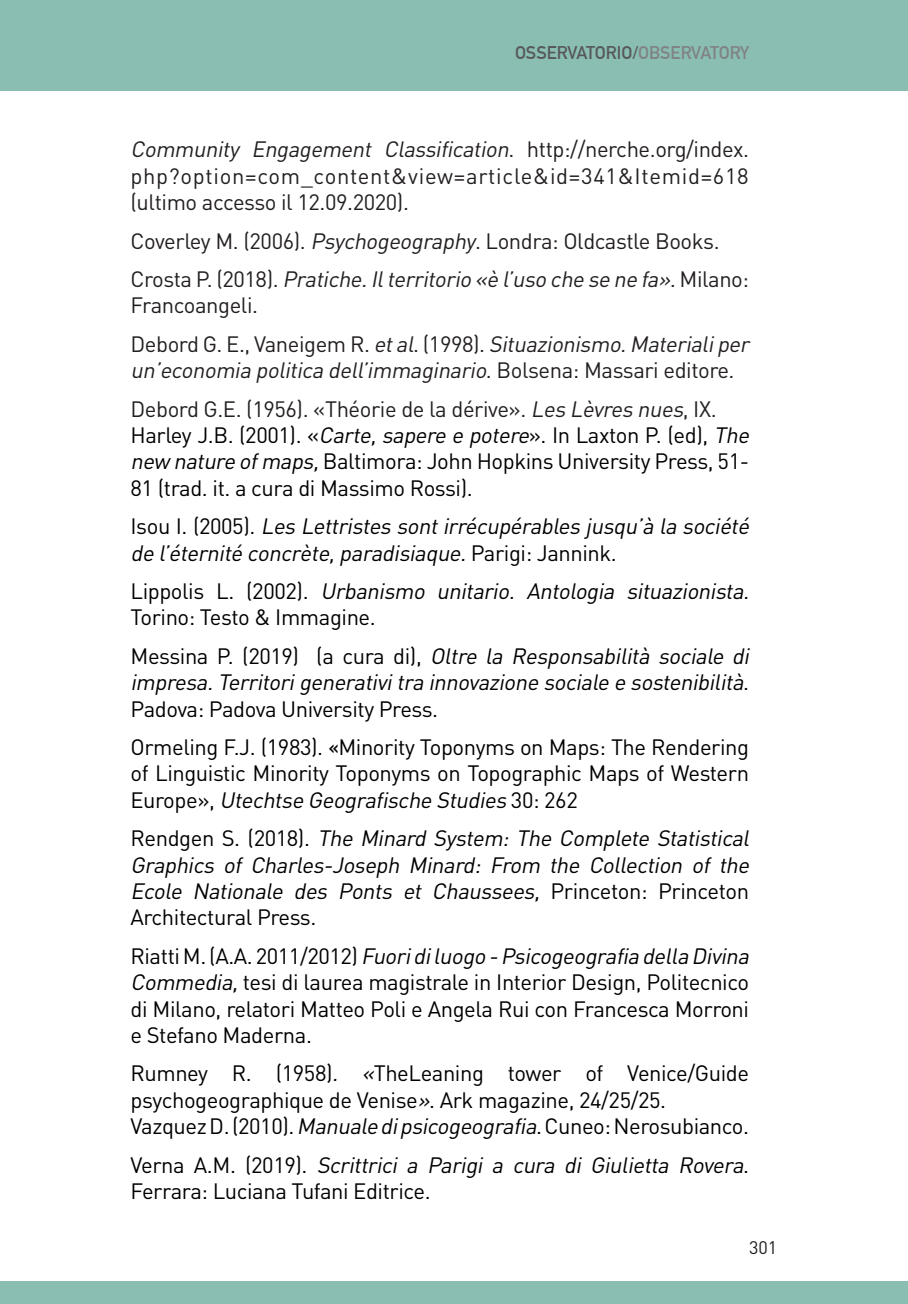
<style>
.page{position:relative;width:908px;height:1304px;background:#fff}
.page>*{position:absolute;margin:0;border:0;box-sizing:border-box;transform-origin:0 0}
.t1{font:22px/26.4px "DIN";letter-spacing:-.02em;color:#000}
.t2{font:italic 22px/26.4px "DIN";color:#000}
.t3{font:22px/26.4px "DIN";letter-spacing:-.02em;color:#231f20;text-align:justify}
.t4{font:italic 22px/26.4px "DIN";color:#231f20}
.t5{font:700 18px "DIN Alternate";color:#57585a}
.t6{font:18px "DIN";color:#231f20}
.s1{color:#808285}
.s2{font-style:italic}
.s3{font-style:normal}
.s4{font-family:"DIN Alternate";font-weight:700}
</style>
<div class="page">
<div style="left:0;top:0;width:907px;height:90px;background:#8abeb2"></div>
<div style="left:0;top:1281px;width:907px;height:23px;background:#8abeb2"></div>
<p class="t5" style="left:514px;top:39px;width:235px">OSSERVATORIO/<span class="s1">OBSERVATORY</span></p>
<p class="t3" style="left:130px;top:136px;width:619px"><span class="s2">Community Engagement Classification</span>. h tt p ://n e rc h e . o rg/i n d ex . php?option=com_content&amp;view=article&amp;id=341&amp;Itemid=618 (ultimo accesso il 12.09.2020).</p>
<p class="t3" style="left:130px;top:227px;width:590px">Coverley M. (2006). <span class="s2">Psychogeography</span>. Londra: Oldcastle Books.</p>
<p class="t4" style="left:130px;top:265px;width:619px"><span class="s3">C ro s t a P. ( 2 0 1 8 ) .</span> Pratiche.Ilterritorio «è l’uso che se ne fa».<span class="s3">M i l a n o :<br>Francoangeli.</span></p>
<p class="t4" style="left:130px;top:330px;width:624px"><span class="s3">D e b o rd G . E . , Va n e i g e m R .</span> etal<span class="s3">. ( 1 9 9 8 ) .</span> Situazionismo.Materialiper un’economia politica dell’immaginario<span class="s3">. B o ls e n a : M a ss a ri e d i t o re .</span></p>
<p class="t3" style="left:130px;top:395px;width:587px">Debord G.E. (1956). «Théorie de la dérive». <span class="s2">Les Lèvres nues</span>, IX.</p>
<p class="t1" style="left:130px;top:421px;width:624px">Harley J.B. (2001). «<span class="s2">Carte,sapere e potere</span>». In Laxton P. (ed), <span class="s2">The new nature ofmaps,</span>Baltimora: John Hopkins University Press, 51-<br>81 (trad. it. a cura di Massimo Rossi).</p>
<p class="t2" style="left:130px;top:513px;width:624px"><span class="s3">I s o u I . ( 2 0 0 5 ) .</span> Les Lettristes sontirrécupérables jusqu’à la société de l’éternité concrète,paradisiaque.<span class="s3">Pa ri g i : J a n n i n k .</span></p>
<p class="t2" style="left:130px;top:577px;width:624px"><span class="s3">L i p p o l i s L . ( 2 0 0 2 ) .</span> Urbanismo unitario. Antologia situazionista.<br><span class="s3">Torino: Testo &amp; Immagine.</span></p>
<p class="t2" style="left:130px;top:642px;width:624px"><span class="s3">M e s s i n a P. ( 2 0 1 9 ) ( a c u ra d i ) ,</span> Oltre la Responsabilità sociale di impresa.Territorigenerativitra innovazione sociale e sostenibilità<span class="s3">.<br>Padova: Padova University Press.</span></p>
<p class="t1" style="left:130px;top:733px;width:619px;text-align:justify">Ormeling F.J. (1983). <span class="s4">«</span>Minority Toponyms on Maps: The Rendering of Linguistic Minority Toponyms on Topographic Maps of Western E u ro p e » , <span class="s2">Utechtse Geografische Studies</span> 3 0 : 2 6 2</p>
<p class="t2" style="left:130px;top:825px;width:624px"><span class="s3">R e n d g e n S . ( 2 0 1 8 ) .</span> The Minard System: The Complete Statistical Graphics of Charles-Joseph Minard: From the Collection of the Ecole Nationale des Ponts et Chaussees, <span class="s3">P r i n c e t o n : P r i n c e t o n Architectural Press.</span></p>
<p class="t1" style="left:130px;top:942px;width:624px">R i a tt i M . (A . A . 2 0 1 1 /2 0 1 2 ) <span class="s2">Fuoridiluogo -Psicogeografia della Divina Commedia,</span>tesi di laurea magistrale in Interior Design, Politecnico di Milano, relatori Matteo Poli e Angela Rui con Francesca Morroni e Stefano Maderna.</p>
<p class="t1" style="left:130px;top:1060px;width:619px">Rumney R. (1958)<span class="s2">. «</span>TheLeaning tower of Venice/Guide psychogeographique de Venise<span class="s2">»</span>. Ark magazine, 24/25/25.</p>
<p class="t1" style="left:130px;top:1113px;width:619px">Vazquez D. (2010). <span class="s2">Manuale dipsicogeografia</span>. Cuneo: Nerosubianco.</p>
<p class="t1" style="left:130px;top:1151px;width:619px">Ve r n a A . M . ( 2 0 1 9 ) . <span class="s2">Scrittrici a Parigi a cura di Giulietta Rovera</span>.<br>Ferrara: Luciana Tufani Editrice.</p>
<p class="t6" style="left:748px;top:1237px;width:30px">301</p>
</div>
